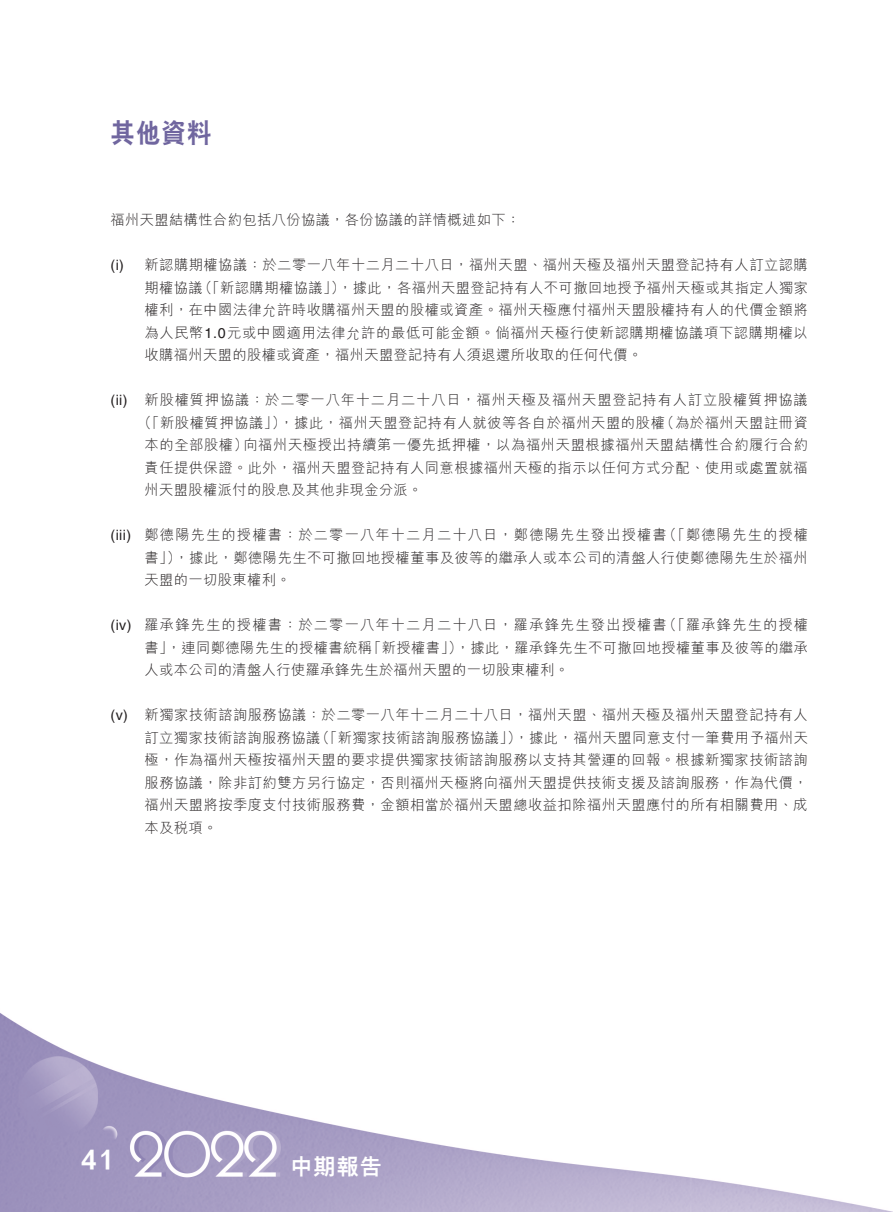
<style>
.page{position:relative;width:893px;height:1212px;background:#fff}
.page>*{position:absolute;margin:0;border:0;box-sizing:border-box;transform-origin:0 0}
.t1{font:800 27px "C Hei 2 HK";color:#70669f;scale:.9 1}
.t2{font:800 27px "M Hei HK";color:#fff}
.t3{font:800 22.5px "M Hei HK";color:#fff}
.t4{font:300 14.25px/22.5px "M Hei HK";letter-spacing:.035em;color:#231f20;text-align:justify}
.t5{font:300 14.25px "M Hei HK";letter-spacing:.06em;color:#231f20}
.s1{font-family:"Helvetica LT Std";font-weight:400}
</style>
<div class="page">
<img style="left:0;top:1013px;width:893px;height:199px">
<h1 class="t1" style="left:111px;top:115px;width:114px">其他資料</h1>
<p class="t4" style="left:111px;top:209px;width:411px">福州天盟結構性合約包括八份協議，各份協議的詳情概述如下：</p>
<p class="t4" style="left:145px;top:254px;width:665px;text-indent:-34px"><span class="s1">(i)</span> 新認購期權協議：於二零一八年十二月二十八日，福州天盟、福州天極及福州天盟登記持有人訂立認購期權協議（「新認購期權協議」），據此，各福州天盟登記持有人不可撤回地授予福州天極或其指定人獨家權利，在中國法律允許時收購福州天盟的股權或資產。福州天極應付福州天盟股權持有人的代價金額將為人民幣<span class="s1">1.0</span>元或中國適用法律允許的最低可能金額。倘福州天極行使新認購期權協議項下認購期權以收購福州天盟的股權或資產，福州天盟登記持有人須退還所收取的任何代價。</p>
<p class="t5" style="left:111px;top:393px;width:699px"><span class="s1">(ii)</span> 新股權質押協議：於二零一八年十二月二十八日，福州天極及福州天盟登記持有人訂立股權質押協議</p>
<p class="t4" style="left:137px;top:411px;width:672px">（「新股權質押協議」），據此，福州天盟登記持有人就彼等各自於福州天盟的股權（為於福州天盟註冊資</p>
<p class="t4" style="left:145px;top:434px;width:665px">本的全部股權）向福州天極授出持續第一優先抵押權，以為福州天盟根據福州天盟結構性合約履行合約</p>
<p class="t4" style="left:145px;top:456px;width:665px">責任提供保證。此外，福州天盟登記持有人同意根據福州天極的指示以任何方式分配、使用或處置就福</p>
<p class="t4" style="left:145px;top:479px;width:279px">州天盟股權派付的股息及其他非現金分派。</p>
<p class="t4" style="left:145px;top:524px;width:665px;text-indent:-34px"><span class="s1">(iii)</span> 鄭德陽先生的授權書：於二零一八年十二月二十八日，鄭德陽先生發出授權書（「鄭德陽先生的授權書」），據此，鄭德陽先生不可撤回地授權董事及彼等的繼承人或本公司的清盤人行使鄭德陽先生於福州天盟的一切股東權利。</p>
<p class="t4" style="left:145px;top:614px;width:665px;text-indent:-34px"><span class="s1">(iv)</span> 羅承鋒先生的授權書：於二零一八年十二月二十八日，羅承鋒先生發出授權書（「羅承鋒先生的授權書」，連同鄭德陽先生的授權書統稱「新授權書」），據此，羅承鋒先生不可撤回地授權董事及彼等的繼承人或本公司的清盤人行使羅承鋒先生於福州天盟的一切股東權利。</p>
<p class="t4" style="left:145px;top:704px;width:665px;text-indent:-34px"><span class="s1">(v)</span> 新獨家技術諮詢服務協議：於二零一八年十二月二十八日，福州天盟、福州天極及福州天盟登記持有人訂立獨家技術諮詢服務協議（「新獨家技術諮詢服務協議」），據此，福州天盟同意支付一筆費用予福州天極，作為福州天極按福州天盟的要求提供獨家技術諮詢服務以支持其營運的回報。根據新獨家技術諮詢服務協議，除非訂約雙方另行協定，否則福州天極將向福州天盟提供技術支援及諮詢服務，作為代價，福州天盟將按季度支付技術服務費，金額相當於福州天盟總收益扣除福州天盟應付的所有相關費用、成本及稅項。</p>
<h1 class="t2" style="left:81px;top:1146px;width:36px">41</h1>
<h2 class="t3" style="left:290px;top:1155px;width:93px">中期報告</h2>
</div>
